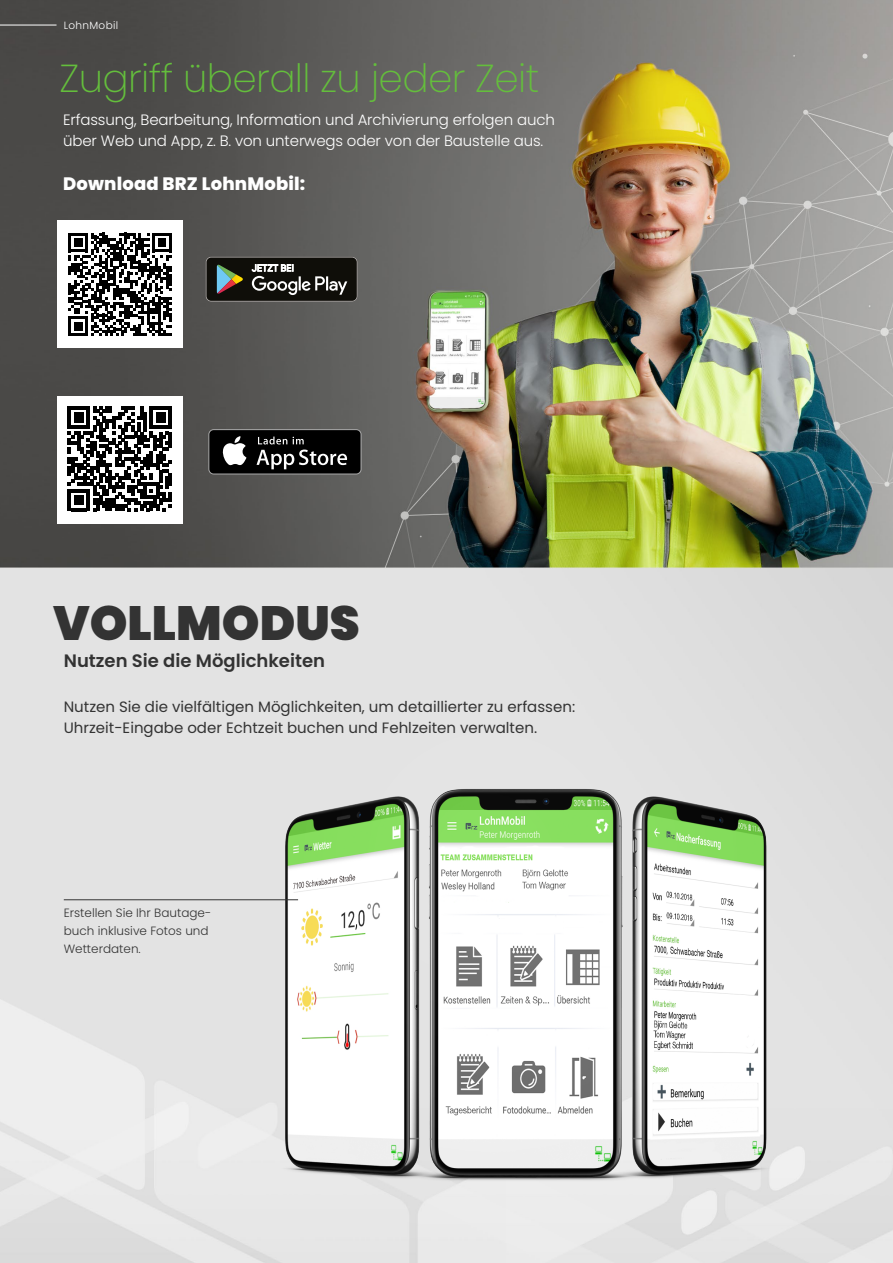
<style>
.page{position:relative;width:893px;height:1263px;background:#fff}
.page>*{position:absolute;margin:0;border:0;box-sizing:border-box;transform-origin:0 0}
.t1{font:900 48px "Poppins";color:#333}
.t2{font:200 39px "Poppins";letter-spacing:-.015em;color:#64be3c}
.t3{font:600 18px "Poppins";color:#333}
.t4{font:800 18px "Poppins";letter-spacing:.01em;color:#fff}
.t5{font:15px/21px "Poppins";color:#333}
.t6{font:300 15px/21px "Poppins";letter-spacing:-.01em;color:#fff}
.t7{font:300 12px/18px "Poppins";color:#333}
.t8{font:300 10.5px "Poppins";letter-spacing:.03em;color:#fff}
</style>
<div class="page">
<img style="left:0;top:0;width:893px;height:585px">
<img style="left:0;top:585px;width:1px;height:678px">
<img style="left:1px;top:585px;width:892px;height:678px">
<hr style="left:64px;top:899px;width:234px;height:1px;background:#333">
<div style="left:57px;top:396px;width:126px;height:127px;background:#fff"></div>
<svg style="left:68px;top:406px;width:104px;height:105px"></svg>
<svg style="left:208px;top:429px;width:154px;height:45px"></svg>
<div style="left:209px;top:430px;width:151px;height:43px;background:#000;border-radius:4px"></div>
<svg style="left:222px;top:436px;width:24px;height:29px"></svg>
<svg style="left:257px;top:437px;width:90px;height:32px"></svg>
<div style="left:194px;top:256px;width:175px;height:57px;background:#5a5957"></div>
<svg style="left:206px;top:257px;width:152px;height:45px;background:#383832"></svg>
<div style="left:57px;top:220px;width:126px;height:127px;background:#fff"></div>
<svg style="left:69px;top:233px;width:103px;height:103px"></svg>
<hr style="left:0;top:25px;width:57px;height:1px;background:#fff">
<p class="t8" style="left:64px;top:19px;width:56px">LohnMobil</p>
<h2 class="t2" style="left:60px;top:56px;width:481px">Zugriff überall zu jeder Zeit</h2>
<p class="t6" style="left:63px;top:110px;width:493px">Erfassung, Bearbeitung, Information und Archivierung erfolgen auch über Web und App, z. B. von unterwegs oder von der Baustelle aus.</p>
<p class="t4" style="left:63px;top:173px;width:244px">Download BRZ LohnMobil:</p>
<h1 class="t1" style="left:53px;top:595px;width:308px">VOLLMODUS</h1>
<p class="t3" style="left:64px;top:650px;width:263px">Nutzen Sie die Möglichkeiten</p>
<p class="t5" style="left:64px;top:696px;width:513px">Nutzen Sie die vielfältigen Möglichkeiten, um detaillierter zu erfassen:<br>Uhrzeit-Eingabe oder Echtzeit buchen und Fehlzeiten verwalten.</p>
<p class="t7" style="left:64px;top:904px;width:149px">Erstellen Sie Ihr Bautage&shy;buch inklusive Fotos und<br>Wetterdaten.</p>
</div>
